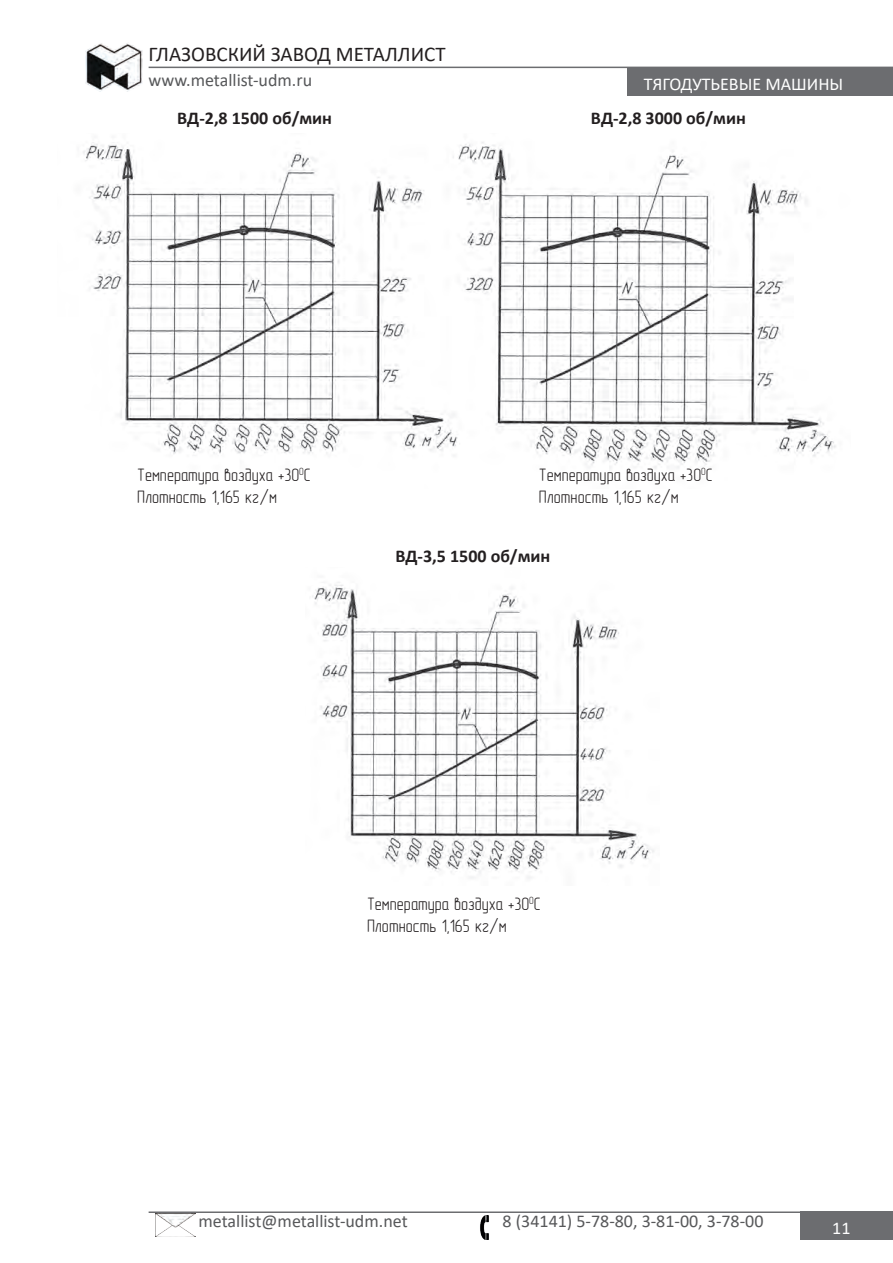
<style>
.page{position:relative;width:893px;height:1263px;background:#fff}
.page>*{position:absolute;margin:0;border:0;box-sizing:border-box;transform-origin:0 0}
.t1{font:21px "Calibri";color:#231f20}
.t2{font:18px/21.6px "GOST Type A";color:#231f20}
.t3{font:18px "Calibri";color:#57585a}
.t4{font:700 18px "Calibri";color:#231f20}
.t5{font:18px "Calibri";color:#fff}
</style>
<div class="page">
<div style="left:700px;top:67px;width:193px;height:28px;background:#6c6d70"></div>
<div style="left:801px;top:1211px;width:92px;height:28px;background:#6c6d70"></div>
<img style="left:85px;top:43px;width:57px;height:49px">
<hr style="left:149px;top:67px;width:744px;height:1px;background:#6c6d70">
<hr style="left:149px;top:1211px;width:744px;height:2px;background:#6c6d70">
<img style="left:155px;top:1214px;width:40px;height:23px">
<img style="left:480px;top:1215px;width:9px;height:24px">
<div style="left:627px;top:67px;width:73px;height:28px;background:#6c6d70"></div>
<img style="left:83px;top:142px;width:753px;height:327px">
<img style="left:312px;top:582px;width:342px;height:297px">
<p class="t1" style="left:149px;top:40px;width:298px">ГЛАЗОВСКИЙ ЗАВОД МЕТАЛЛИСТ</p>
<p class="t3" style="left:149px;top:68px;width:165px">www.metallist-udm.ru</p>
<p class="t5" style="left:644px;top:71px;width:201px">ТЯГОДУТЬЕВЫЕ МАШИНЫ</p>
<p class="t4" style="left:177px;top:106px;width:156px">ВД-2,8 1500 об/мин</p>
<p class="t4" style="left:591px;top:106px;width:156px">ВД-2,8 3000 об/мин</p>
<p class="t2" style="left:137px;top:465px;width:175px">Температура воздуха +30<sup>0</sup>С<br>Плотность 1,165 кг/м</p>
<p class="t2" style="left:539px;top:465px;width:175px">Температура воздуха +30<sup>0</sup>С<br>Плотность 1,165 кг/м</p>
<p class="t4" style="left:395px;top:543px;width:156px">ВД-3,5 1500 об/мин</p>
<p class="t2" style="left:367px;top:894px;width:175px">Температура воздуха +30<sup>0</sup>С<br>Плотность 1,165 кг/м</p>
<p class="t3" style="left:199px;top:1209px;width:211px">metallist@metallist-udm.net</p>
<p class="t3" style="left:503px;top:1209px;width:262px">8 (34141) 5-78-80, 3-81-00, 3-78-00</p>
<p class="t5" style="left:832px;top:1216px;width:20px">11</p>
</div>
